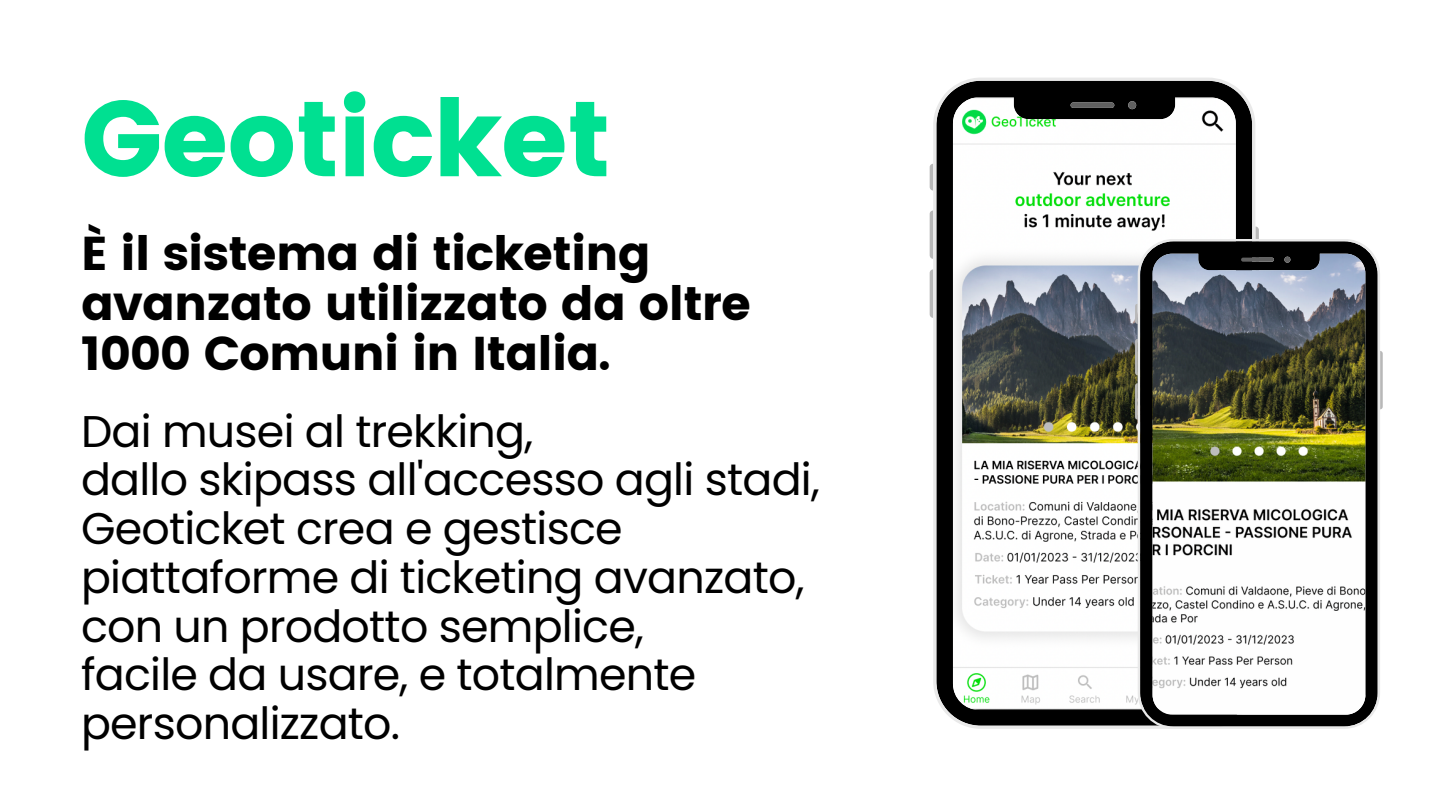
<style>
.page{position:relative;width:1440px;height:810px;background:#fff}
.page>*{position:absolute;margin:0;border:0;box-sizing:border-box;transform-origin:0 0}
.t1{font:107.1px "Poppins";letter-spacing:-.015em;color:#00e091}
.t2{font:47.3px/50.1px "Poppins";letter-spacing:-.015em;color:#000}
.t3{font:44.3px/48.8px "Poppins";letter-spacing:-.015em;color:#000}
</style>
<div class="page">
<svg style="left:930px;top:164px;width:3px;height:27px"></svg>
<svg style="left:930px;top:211px;width:3px;height:48px"></svg>
<svg style="left:930px;top:269px;width:3px;height:49px"></svg>
<svg style="left:1255px;top:226px;width:4px;height:13px"></svg>
<svg style="left:933px;top:78px;width:322px;height:651px"></svg>
<svg style="left:1135px;top:304px;width:3px;height:20px"></svg>
<svg style="left:1135px;top:339px;width:3px;height:36px"></svg>
<svg style="left:1135px;top:383px;width:3px;height:37px"></svg>
<svg style="left:1380px;top:351px;width:3px;height:58px"></svg>
<img style="left:1138px;top:239px;width:242px;height:490px">
<p class="t1" style="left:81px;top:77px;width:531px">Geoticket</p>
<p class="t2" style="left:81px;top:229px;width:672px">È il sistema di ticketing avanzato utilizzato da oltre<br>1000 Comuni in Italia.</p>
<p class="t3" style="left:81px;top:407px;width:454px">Dai musei al trekking,</p>
<p class="t3" style="left:81px;top:456px;width:740px">dallo skipass all'accesso agli stadi,<br>Geoticket crea e gestisce piattaforme di ticketing avanzato, con un prodotto semplice,</p>
<p class="t3" style="left:81px;top:651px;width:617px">facile da usare, e totalmente personalizzato.</p>
</div>
